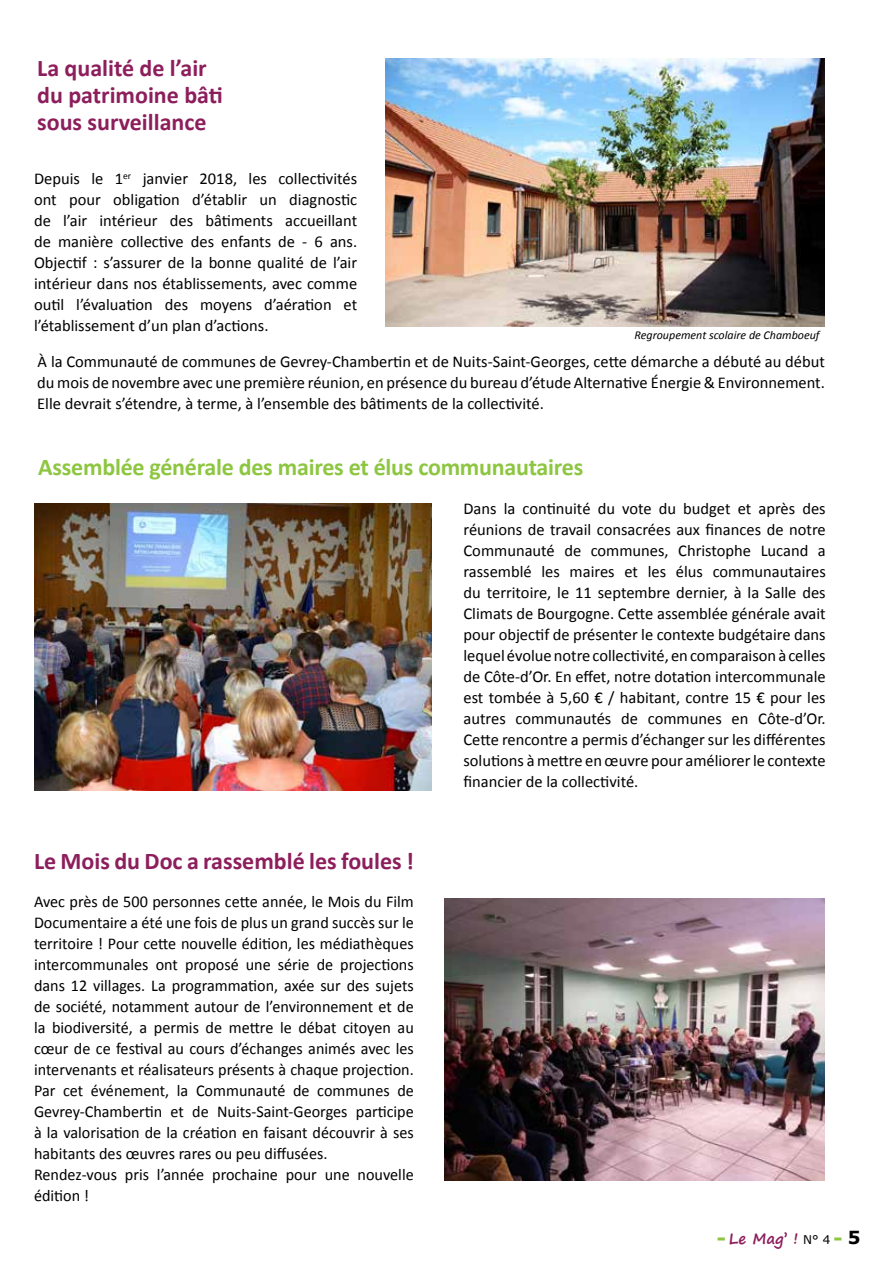
<style>
.page{position:relative;width:893px;height:1263px;background:#fff}
.page>*{position:absolute;margin:0;border:0;box-sizing:border-box;transform-origin:0 0}
.t1{font:700 24px/27px "Calibri";color:#8d1e5c}
.t2{font:700 24px "Calibri";letter-spacing:-.01em;color:#8dc640}
.t3{font:16.5px/21px "Calibri";color:#000;text-align:justify}
.t4{font:700 15px "Segoe Print";color:#8d1e5c}
.t5{font:italic 12px "Calibri";color:#000}
.s1{font-family:"Verdana";font-weight:400;font-size:12px;color:#000}
.s2{font-family:"Verdana";font-size:18px;color:#000}
</style>
<div class="page">
<svg style="left:718px;top:1237px;width:7px;height:3px"></svg>
<svg style="left:834px;top:1237px;width:7px;height:3px"></svg>
<img style="left:444px;top:899px;width:380px;height:282px">
<img style="left:386px;top:59px;width:439px;height:268px">
<img style="left:34px;top:503px;width:397px;height:287px">
<h1 class="t1" style="left:37px;top:55px;width:187px">La qualité de l’air du patrimoine bâti sous surveillance</h1>
<p class="t3" style="left:34px;top:168px;width:325px">Depuis le 1<sup>er</sup> janvier 2018, les collectivités ont pour obligation d’établir un diagnostic de l’air intérieur des bâtiments accueillant de manière collective des enfants de - 6 ans.<br>Objectif : s’assurer de la bonne qualité de l’air intérieur dans nos établissements, avec comme outil l’évaluation des moyens d’aération et l’établissement d’un plan d’actions.</p>
<p class="t3" style="left:37px;top:351px;width:789px">à la Communauté de communes de Gevrey-Chambertin et de Nuits-Saint-Georges, cette démarche a débuté au début du mois de novembre avec une première réunion, en présence du bureau d’étude Alternative é nergie &amp; Environnement.<br>Elle devrait s’étendre, à terme, à l’ensemble des bâtiments de la collectivité.</p>
<p class="t5" style="left:634px;top:327px;width:187px">Regroupement scolaire de Chamboeuf</p>
<h1 class="t2" style="left:38px;top:452px;width:547px">Assemblée générale des maires et élus communautaires</h1>
<h1 class="t1" style="left:34px;top:847px;width:381px">Le Mois du Doc a rassemblé les foules !</h1>
<p class="t3" style="left:34px;top:891px;width:381px;text-align:left">Avec près de 500 personnes cette année, le Mois du Film Documentaire a été une fois de plus un grand succès sur le territoire ! Pour cette nouvelle édition, les médiathèques intercommunales ont proposé une série de projections dans 12 villages. La programmation, axée sur des sujets de société, notamment autour de l’environnement et de la biodiversité, a permis de mettre le débat citoyen au cœur de ce festival au cours d’échanges animés avec les intervenants et réalisateurs présents à chaque projection.<br>Par cet événement, la Communauté de communes de Gevrey-Chambertin et de Nuits-Saint-Georges participe à la valorisation de la création en faisant découvrir à ses habitants des œuvres rares ou peu diffusées.<br>Rendez-vous pris l’année prochaine pour une nouvelle édition !</p>
<p class="t3" style="left:463px;top:498px;width:364px">Dans la continuité du vote du budget et après des réunions de travail consacrées aux finances de notre Communauté de communes, Christophe Lucand a rassemblé les maires et les élus communautaires du territoire, le 11 septembre dernier, à la Salle des Climats de Bourgogne. Cette assemblée générale avait pour objectif de présenter le contexte budgétaire dans lequel évolue notre collectivité, en comparaison à celles de Côte-d’Or. En effet, notre dotation intercommunale est tombée à 5,60 € / habitant, contre 15 € pour les autres communautés de communes en Côte-d’Or.<br>Cette rencontre a permis d’échanger sur les différentes solutions à mettre en œuvre pour améliorer le contexte financier de la collectivité.</p>
<p class="t4" style="left:729px;top:1225px;width:133px">Le Mag’ ! <span class="s1">N° 4</span> <span class="s2">5</span></p>
</div>
